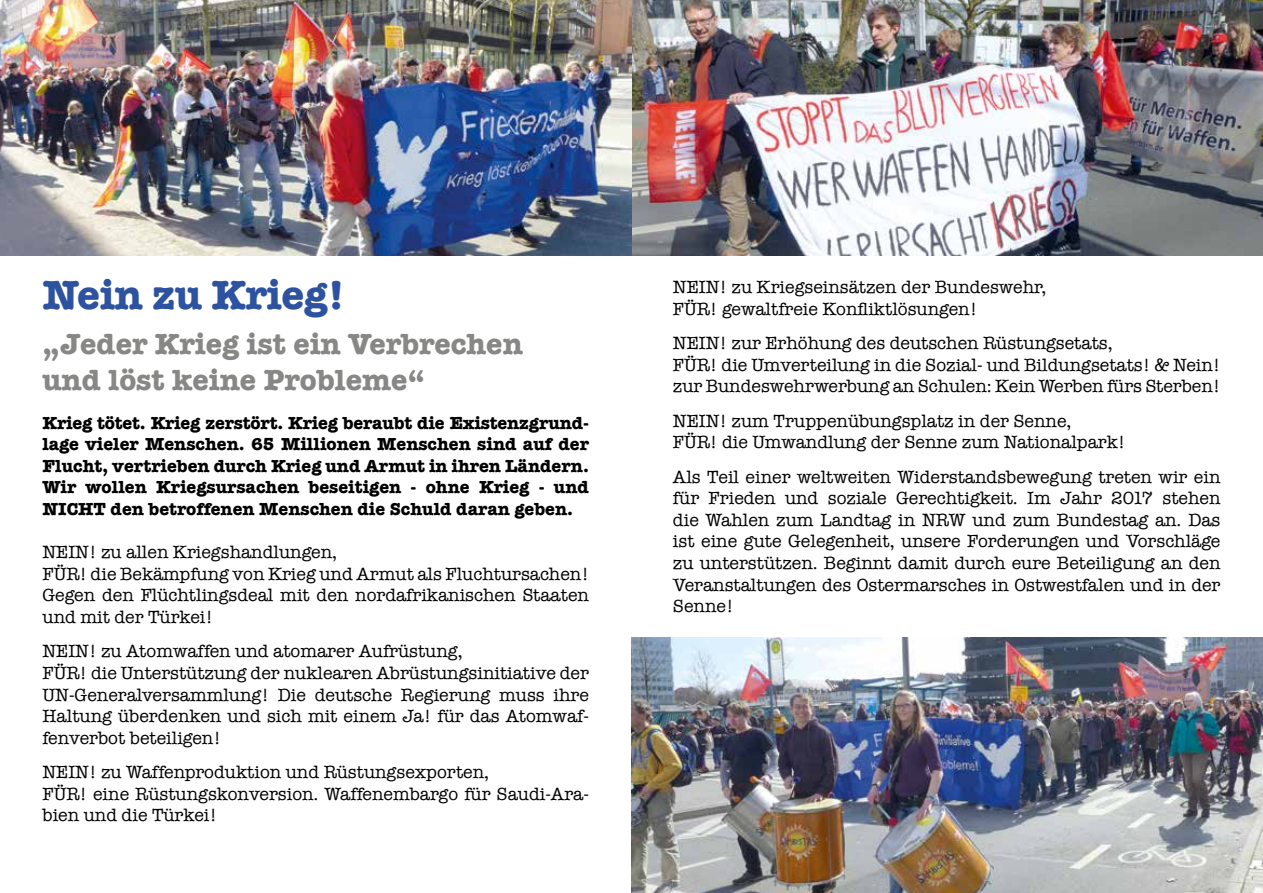
<style>
.page{position:relative;width:1263px;height:893px;background:#fff}
.page>*{position:absolute;margin:0;border:0;box-sizing:border-box;transform-origin:0 0}
.t1{font:700 42px "American Typewriter";letter-spacing:-.01em;color:#2d52a0}
.t2{font:700 30px/36px "American Typewriter";color:#878786}
.t3{font:18px/21.6px "American Typewriter";color:#000}
.t4{font:700 18px/21.6px "American Typewriter";color:#000;text-align:justify}
</style>
<div class="page">
<img style="left:0;top:0;width:1263px;height:255px">
<img style="left:631px;top:638px;width:632px;height:255px">
<h1 class="t1" style="left:43px;top:270px;width:304px">Nein zu Krieg!</h1>
<h2 class="t2" style="left:43px;top:326px;width:482px">„Jeder Krieg ist ein Verbrechen und löst keine Probleme“</h2>
<p class="t4" style="left:43px;top:412px;width:548px">Krieg tötet. Krieg zerstört. Krieg beraubt die Existenzgrund&shy;lage vieler Menschen. 65 Millionen Menschen sind auf der Flucht, vertrieben durch Krieg und Armut in ihren Ländern.<br>Wir wollen Kriegsursachen beseitigen - ohne Krieg - und NICHT den betroffenen Menschen die Schuld daran geben.</p>
<p class="t3" style="left:43px;top:541px;width:548px">NEIN! zu allen Kriegshandlungen,<br>FÜR! die Bekämpfung von Krieg und Armut als Fluchtursachen!<br>Gegen den Flüchtlingsdeal mit den nordafrikanischen Staaten und mit der Türkei!</p>
<p class="t3" style="left:43px;top:641px;width:548px">NEIN! zu Atomwaffen und atomarer Aufrüstung,<br>FÜR! die Unterstützung der nuklearen Abrüstungsinitiative der UN-Generalversammlung! Die deutsche Regierung muss ihre Haltung überdenken und sich mit einem Ja! für das Atomwaf&shy;fenverbot beteiligen!</p>
<p class="t3" style="left:43px;top:761px;width:548px">NEIN! zu Waffenproduktion und Rüstungsexporten,<br>FÜR! eine Rüstungskonversion. Waffenembargo für Saudi-Ara&shy;bien und die Türkei!</p>
<p class="t3" style="left:673px;top:276px;width:375px">NEIN! zu Kriegseinsätzen der Bundeswehr,<br>FÜR! gewaltfreie Konfliktlösungen!</p>
<p class="t3" style="left:673px;top:332px;width:549px">NEIN! zur Erhöhung des deutschen Rüstungsetats,<br>FÜR! die Umverteilung in die Sozial- und Bildungsetats! &amp; Nein! zur Bundeswehrwerbung an Schulen: Kein Werben fürs Sterben!</p>
<p class="t3" style="left:673px;top:410px;width:454px">NEIN! zum Truppenübungsplatz in der Senne,<br>FÜR! die Umwandlung der Senne zum Nationalpark!</p>
<p class="t3" style="left:673px;top:466px;width:549px;text-align:justify">Als Teil einer weltweiten Widerstandsbewegung treten wir ein für Frieden und soziale Gerechtigkeit. Im Jahr 2017 stehen die Wahlen zum Landtag in NRW und zum Bundestag an. Das ist eine gute Gelegenheit, unsere Forderungen und Vorschläge zu unterstützen. Beginnt damit durch eure Beteiligung an den Veranstaltungen des Ostermarsches in Ostwestfalen und in der Senne!</p>
</div>
